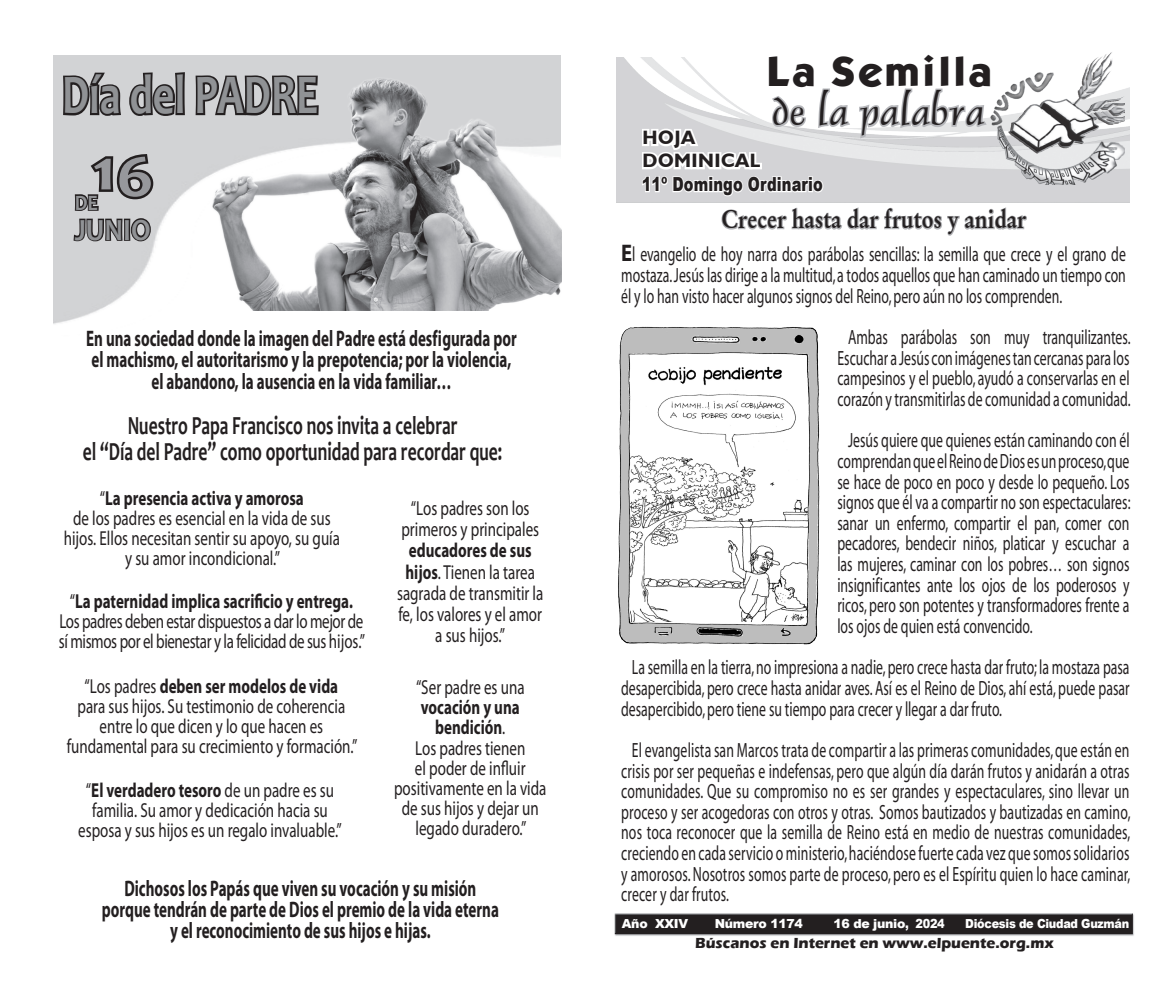
<style>
.page{position:relative;width:1170px;height:993px;background:#fff}
.page>*{position:absolute;margin:0;border:0;box-sizing:border-box;transform-origin:0 0}
._1_TEXTO_PUENTE{font:700 59.38px "Candara";color:#97989c;scale:1.2 1}
._1_TEXTO_PUENTE-2{font:700 56.25px "Candara";color:#909295;scale:.75 1}
._1_TEXTO_PUENTE-3{font:37.75px "Dauphin Plain";letter-spacing:.025em;color:#231f20;scale:1.12 1}
._1_TEXTO_PUENTE-4{font:36.38px "Kabana Bold Plain";letter-spacing:.025em;color:#231f20;scale:1.04 1}
._1_TEXTO_PUENTE-5{font:700 31px "Candara";color:#909295;scale:.91 1}
._1_TEXTO_PUENTE-6{font:700 26.25px "Candara";color:#231f20;scale:.67 1}
._1_TEXTO_PUENTE-7{font:700 25.12px "Original Garamond BT";letter-spacing:.01em;color:#231f20;scale:.86 1}
._1_TEXTO_PUENTE-8{font:700 22.5px/21.2px "Myriad Pro";color:#231f20;scale:.67 1}
._1_TEXTO_PUENTE-9{font:700 22px "Candara";color:#909295;scale:.91 1}
.Referencia{font:20.62px/20.6px "Myriad";color:#231f20;text-align:justify;scale:.67 1}
._1_TEXTO_PUENTE-10{font:20.25px/20px "Myriad Pro";color:#231f20;text-align:center;scale:.74 1}
._1_TEXTO_PUENTE-11{font:700 20.25px/20px "Myriad Pro";color:#231f20;text-align:center;scale:.74 1}
._1_TEXTO_PUENTE-12{font:20.25px/20px "Myriad Pro";letter-spacing:-.025em;color:#231f20;scale:.74 1}
.t1{font:900 19.38px "Arial";letter-spacing:.01em;color:#231f20;scale:.75 1}
._1_TEXTO_PUENTE-13{font:700 19.38px "Humanist 521 BT";letter-spacing:.025em;color:#231f20}
._1_TEXTO_PUENTE-14{font:700 15px "Eras ITC";color:#231f20}
.t2{font:900 12.5px "Arial";letter-spacing:-.025em;color:#fff}
.t3{font:900 12.5px "Arial";letter-spacing:-.025em;color:#fff;scale:.9 1}
.s1{font-weight:400}
.s2{font-weight:700}
.s3{font-weight:700;font-size:24px}
</style>
<div class="page">
<img style="left:54px;top:55px;width:506px;height:269px">
<img style="left:614px;top:913px;width:520px;height:22px">
<svg style="left:640px;top:57px;width:348px;height:141px"></svg>
<img style="left:985px;top:52px;width:139px;height:133px">
<svg style="left:721px;top:207px;width:306px;height:29px"></svg>
<img style="left:618px;top:326px;width:202px;height:319px">
<svg style="left:72px;top:151px;width:84px;height:92px;background:#939294"></svg>
<svg style="left:61px;top:70px;width:126px;height:49px;background:#807f80"></svg>
<svg style="left:194px;top:74px;width:5px;height:43px"></svg>
<img style="left:199px;top:63px;width:363px;height:247px">
<p class="_1_TEXTO_PUENTE-2" style="left:62px;top:60px;width:343px">Día del PADRE</p>
<p class="_1_TEXTO_PUENTE" style="left:92px;top:136px;width:53px">16</p>
<p class="_1_TEXTO_PUENTE-5" style="left:75px;top:210px;width:85px">JUNIO</p>
<p class="_1_TEXTO_PUENTE-9" style="left:75px;top:188px;width:27px">DE</p>
<p class="_1_TEXTO_PUENTE-8" style="left:86px;top:327px;width:644px">En una sociedad donde la imagen del Padre está desfigurada por el machismo, el autoritarismo y la prepotencia; por la violencia,</p>
<p class="_1_TEXTO_PUENTE-8" style="left:151px;top:369px;width:449px">el abandono, la ausencia en la vida familiar…</p>
<p class="_1_TEXTO_PUENTE-6" style="left:128px;top:408px;width:493px">Nuestro Papa Francisco nos invita a celebrar</p>
<p class="_1_TEXTO_PUENTE-6" style="left:83px;top:435px;width:627px">el “Día del Padre” como oportunidad para recordar que:</p>
<p class="_1_TEXTO_PUENTE-11" style="left:100px;top:487px;width:277px"><span class="s1">“</span>La presencia activa y amorosa</p>
<p class="_1_TEXTO_PUENTE-10" style="left:64px;top:507px;width:375px">de los padres es esencial en la vida de sus hijos. Ellos necesitan sentir su apoyo, su guía y su amor incondicional.”</p>
<p class="_1_TEXTO_PUENTE-10" style="left:397px;top:497px;width:199px;line-height:21.2px">“Los padres son los primeros y principales <span class="s2">educadores de sus hijos</span>. Tienen la tarea sagrada de transmitir la fe, los valores y el amor a sus hijos.”</p>
<p class="_1_TEXTO_PUENTE-11" style="left:70px;top:590px;width:384px"><span class="s1">“</span>La paternidad implica sacrificio y entrega.</p>
<p class="_1_TEXTO_PUENTE-12" style="left:59px;top:610px;width:415px">Los padres deben estar dispuestos a dar lo mejor de sí mismos por el bienestar y la felicidad de sus hijos.”</p>
<p class="_1_TEXTO_PUENTE-11" style="left:85px;top:675px;width:344px"><span class="s1">“Los padres</span> deben ser modelos de vida</p>
<p class="_1_TEXTO_PUENTE-10" style="left:67px;top:696px;width:394px">para sus hijos. Su testimonio de coherencia entre lo que dicen y lo que hacen es fundamental para su crecimiento y formación.”</p>
<p class="_1_TEXTO_PUENTE-11" style="left:416px;top:676px;width:148px"><span class="s1">“Ser padre es una </span>vocación y una bendición<span class="s1">.</span></p>
<p class="_1_TEXTO_PUENTE-10" style="left:394px;top:737px;width:207px">Los padres tienen<br>el poder de influir positivamente en la vida de sus hijos y dejar un legado duradero.”</p>
<p class="_1_TEXTO_PUENTE-10" style="left:78px;top:779px;width:357px">“<span class="s2">El verdadero tesoro</span> de un padre es su familia. Su amor y dedicación hacia su esposa y sus hijos es un regalo invaluable.”</p>
<p class="_1_TEXTO_PUENTE-8" style="left:124px;top:876px;width:527px">Dichosos los Papás que viven su vocación y su misión</p>
<p class="_1_TEXTO_PUENTE-8" style="left:102px;top:897px;width:594px">porque tendrán de parte de Dios el premio de la vida eterna</p>
<p class="_1_TEXTO_PUENTE-8" style="left:170px;top:918px;width:390px">y el reconocimiento de sus hijos e hijas.</p>
<p class="_1_TEXTO_PUENTE-4" style="left:766px;top:45px;width:218px">La Semilla</p>
<p class="_1_TEXTO_PUENTE-3" style="left:772px;top:89px;width:190px">de la palabra</p>
<p class="_1_TEXTO_PUENTE-13" style="left:642px;top:125px;width:54px">HOJA</p>
<p class="_1_TEXTO_PUENTE-13" style="left:642px;top:149px;width:119px">DOMINICAL</p>
<p class="t1" style="left:641px;top:170px;width:243px">11º Domingo Ordinario</p>
<p class="_1_TEXTO_PUENTE-7" style="left:721px;top:204px;width:355px">Crecer hasta dar frutos y anidar</p>
<p class="Referencia" style="left:621px;top:245px;width:754px"><span class="s3">E</span>l evangelio de hoy narra dos parábolas sencillas: la semilla que crece y el grano de mostaza. Jesús las dirige a la multitud, a todos aquellos que han caminado un tiempo con él y lo han visto hacer algunos signos del Reino, pero aún no los comprenden.</p>
<p class="Referencia" style="left:837px;top:327px;width:439px;text-align:center">Ambas parábolas son muy tranquilizantes.<br>Escuchar a Jesús con imágenes tan cercanas para los campesinos y el pueblo, ayudó a conservarlas en el corazón y transmitirlas de comunidad a comunidad.</p>
<p class="Referencia" style="left:837px;top:431px;width:439px;text-indent:11px">Jesús quiere que quienes están caminando con él comprendan que el Reino de Dios es un proceso, que se hace de poco en poco y desde lo pequeño. Los signos que él va a compartir no son espectaculares: sanar un enfermo, compartir el pan, comer con pecadores, bendecir niños, platicar y escuchar a las mujeres, caminar con los pobres… son signos insignificantes ante los ojos de los poderosos y ricos, pero son potentes y transformadores frente a los ojos de quien está convencido.</p>
<p class="Referencia" style="left:621px;top:657px;width:760px;text-indent:11px">La semilla en la tierra, no impresiona a nadie, pero crece hasta dar fruto; la mostaza pasa desapercibida, pero crece hasta anidar aves. Así es el Reino de Dios, ahí está, puede pasar desapercibido, pero tiene su tiempo para crecer y llegar a dar fruto.</p>
<p class="Referencia" style="left:621px;top:740px;width:761px;text-indent:11px">El evangelista san Marcos trata de compartir a las primeras comunidades, que están en crisis por ser pequeñas e indefensas, pero que algún día darán frutos y anidarán a otras comunidades. Que su compromiso no es ser grandes y espectaculares, sino llevar un proceso y ser acogedoras con otros y otras. Somos bautizados y bautizadas en camino, nos toca reconocer que la semilla de Reino está en medio de nuestras comunidades, creciendo en cada servicio o ministerio, haciéndose fuerte cada vez que somos solidarios y amorosos. Nosotros somos parte de proceso, pero es el Espíritu quien lo hace caminar, crecer y dar frutos.</p>
<p class="t2" style="left:622px;top:914px;width:68px">Año XXIV</p>
<p class="t2" style="left:714px;top:914px;width:90px">Número 1174</p>
<p class="t2" style="left:833px;top:914px;width:113px">16 de junio, 2024</p>
<p class="t3" style="left:965px;top:914px;width:184px">Diócesis de Ciudad Guzmán</p>
<p class="_1_TEXTO_PUENTE-14" style="left:695px;top:934px;width:360px">Búscanos en Internet en www.elpuente.org.mx</p>
</div>
